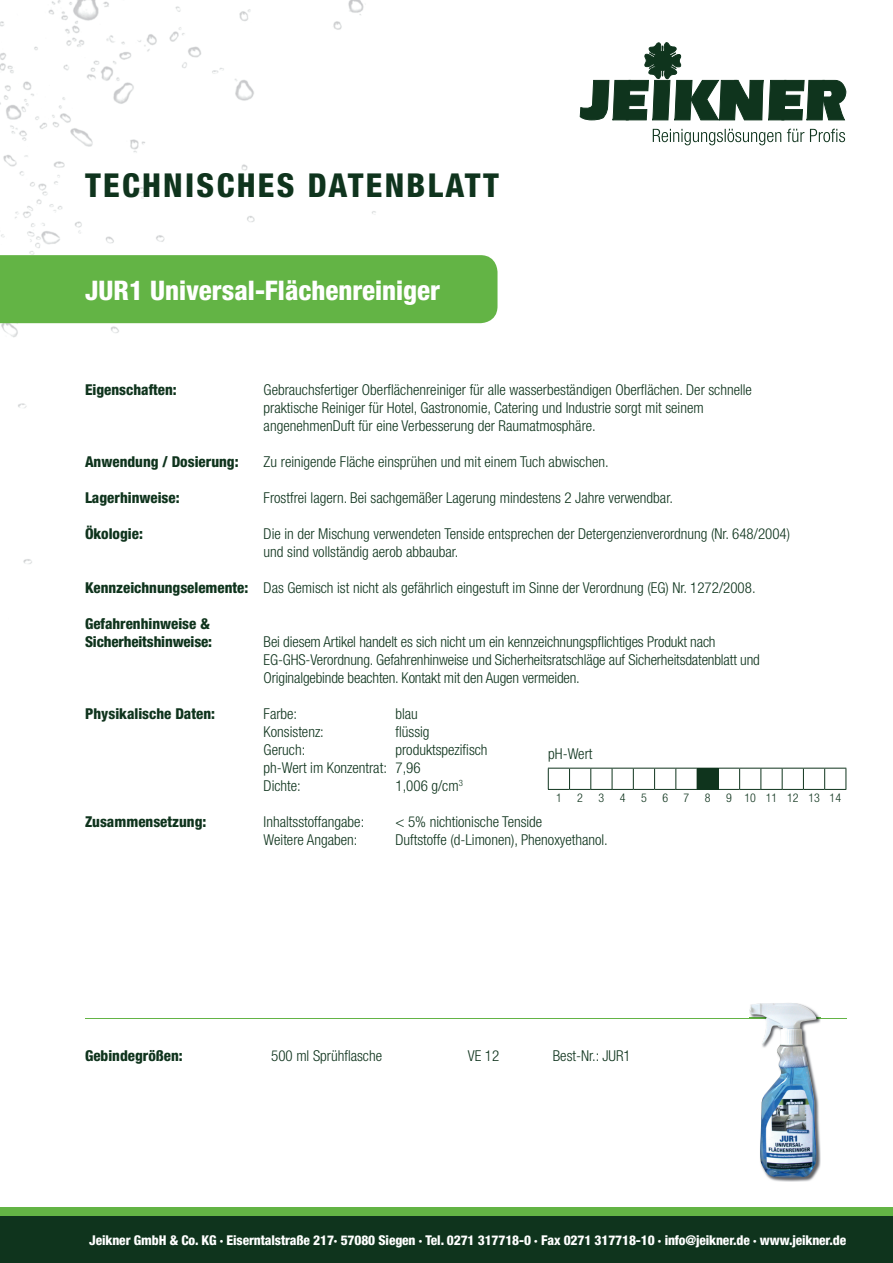
<style>
.page{position:relative;width:893px;height:1263px;background:#fff}
.page>*{position:absolute;margin:0;border:0;box-sizing:border-box;transform-origin:0 0}
.t1{font:800 condensed 33px "Helvetica Neue LT";letter-spacing:.07em;color:#0f341d}
.t2{font:800 condensed 27px "Helvetica Neue LT";color:#fff}
.t3{font:300 condensed 15px/18px "Helvetica Neue LT";color:#0f341d}
.t4{font:800 condensed 15px/18px "Helvetica Neue LT";color:#0f341d}
.t5{font:800 condensed 13.5px "Helvetica Neue LT";letter-spacing:-.01em;color:#fff}
.t6{font:300 condensed 12px "Helvetica Neue LT";color:#0f341d}
.s1{font-weight:800}
</style>
<div class="page">
<img style="left:0;top:0;width:413px;height:564px">
<div style="left:0;top:1216px;width:893px;height:47px;background:#0f341d"></div>
<div style="left:0;top:1208px;width:893px;height:8px;background:#63b445"></div>
<div style="left:0;top:255px;width:497px;height:68px;background:#63b445"></div>
<svg style="left:548px;top:768px;width:299px;height:22px"></svg>
<hr style="left:85px;top:1018px;width:761px;height:1px;background:#63b445">
<svg style="left:580px;top:43px;width:266px;height:77px"></svg>
<svg style="left:653px;top:129px;width:192px;height:16px"></svg>
<img style="left:769px;top:1014px;width:52px;height:168px">
<img style="left:749px;top:1003px;width:68px;height:175px">
<h1 class="t1" style="left:85px;top:165px;width:415px">TECHNISCHES DATENBLATT</h1>
<h2 class="t2" style="left:85px;top:274px;width:357px">JUR1 Universal-Flächenreiniger</h2>
<p class="t4" style="left:85px;top:380px;width:93px">Eigenschaften:</p>
<p class="t3" style="left:264px;top:380px;width:490px">Gebrauchsfertiger Oberflächenreiniger für alle wasserbeständigen Oberflächen. Der schnelle praktische Reiniger für Hotel, Gastronomie, Catering und Industrie sorgt mit seinem angenehmenDuft für eine Verbesserung der Raumatmosphäre.</p>
<p class="t4" style="left:85px;top:452px;width:155px">Anwendung / Dosierung:</p>
<p class="t3" style="left:264px;top:452px;width:346px">Zu reinigende Fläche einsprühen und mit einem Tuch abwischen.</p>
<p class="t4" style="left:85px;top:488px;width:96px">Lagerhinweise:</p>
<p class="t3" style="left:264px;top:488px;width:411px">Frostfrei lagern. Bei sachgemäßer Lagerung mindestens 2 Jahre verwendbar.</p>
<p class="t4" style="left:85px;top:524px;width:59px">Ökologie:</p>
<p class="t3" style="left:264px;top:524px;width:528px">Die in der Mischung verwendeten Tenside entsprechen der Detergenzienverordnung (Nr. 648/2004) und sind vollständig aerob abbaubar.</p>
<p class="t3" style="left:85px;top:578px;width:672px"><span class="s1">Kennzeichnungselemente:</span> Das Gemisch ist nicht als gefährlich eingestuft im Sinne der Verordnung (EG) Nr. 1272/2008.</p>
<p class="t4" style="left:85px;top:614px;width:129px">Gefahrenhinweise &amp;<br>Sicherheitshinweise:</p>
<p class="t3" style="left:264px;top:632px;width:498px">Bei diesem Artikel handelt es sich nicht um ein kennzeichnungspflichtiges Produkt nach<br>EG-GHS-Verordnung. Gefahrenhinweise und Sicherheitsratschläge auf Sicherheitsdatenblatt und<br>Originalgebinde beachten. Kontakt mit den Augen vermeiden.</p>
<p class="t4" style="left:85px;top:704px;width:132px">Physikalische Daten:</p>
<p class="t3" style="left:264px;top:704px;width:35px">Farbe:</p>
<p class="t3" style="left:395px;top:704px;width:24px">blau</p>
<p class="t3" style="left:264px;top:722px;width:62px">Konsistenz:</p>
<p class="t3" style="left:395px;top:722px;width:36px">flüssig</p>
<p class="t3" style="left:264px;top:740px;width:43px">Geruch:</p>
<p class="t3" style="left:264px;top:740px;width:225px;text-indent:132px">produktspezifisch ph-Wert im Konzentrat: 7,96<br>Dichte:</p>
<p class="t3" style="left:395px;top:776px;width:69px">1,006 g/cm<sup>3</sup></p>
<p class="t3" style="left:548px;top:744px;width:46px">pH-Wert</p>
<p class="t6" style="left:556px;top:791px;width:7px">1</p>
<p class="t6" style="left:577px;top:791px;width:7px">2</p>
<p class="t6" style="left:599px;top:791px;width:7px">3</p>
<p class="t6" style="left:620px;top:791px;width:7px">4</p>
<p class="t6" style="left:641px;top:791px;width:7px">5</p>
<p class="t6" style="left:662px;top:791px;width:7px">6</p>
<p class="t6" style="left:684px;top:791px;width:7px">7</p>
<p class="t6" style="left:705px;top:791px;width:7px">8</p>
<p class="t6" style="left:726px;top:791px;width:116px">9 10 11 12 13 14</p>
<p class="t4" style="left:85px;top:812px;width:123px">Zusammensetzung:</p>
<p class="t3" style="left:264px;top:812px;width:102px">Inhaltsstoffangabe:</p>
<p class="t3" style="left:395px;top:812px;width:148px">&lt; 5% nichtionische Tenside</p>
<p class="t3" style="left:264px;top:830px;width:95px">Weitere Angaben:</p>
<p class="t3" style="left:395px;top:830px;width:214px">Duftstoffe (d-Limonen), Phenoxyethanol.</p>
<p class="t4" style="left:85px;top:1046px;width:99px">Gebindegrößen:</p>
<p class="t3" style="left:271px;top:1046px;width:112px">500 ml Sprühflasche</p>
<p class="t3" style="left:468px;top:1046px;width:33px">VE 12</p>
<p class="t3" style="left:553px;top:1046px;width:79px">Best-Nr.: JUR1</p>
<p class="t5" style="left:89px;top:1232px;width:758px">Jeikner GmbH &amp; Co. KG · Eiserntalstraße 217· 57080 Siegen · Tel. 0271 317718-0 · Fax 0271 317718-10 · info@jeikner.de · www.jeikner.de</p>
</div>
